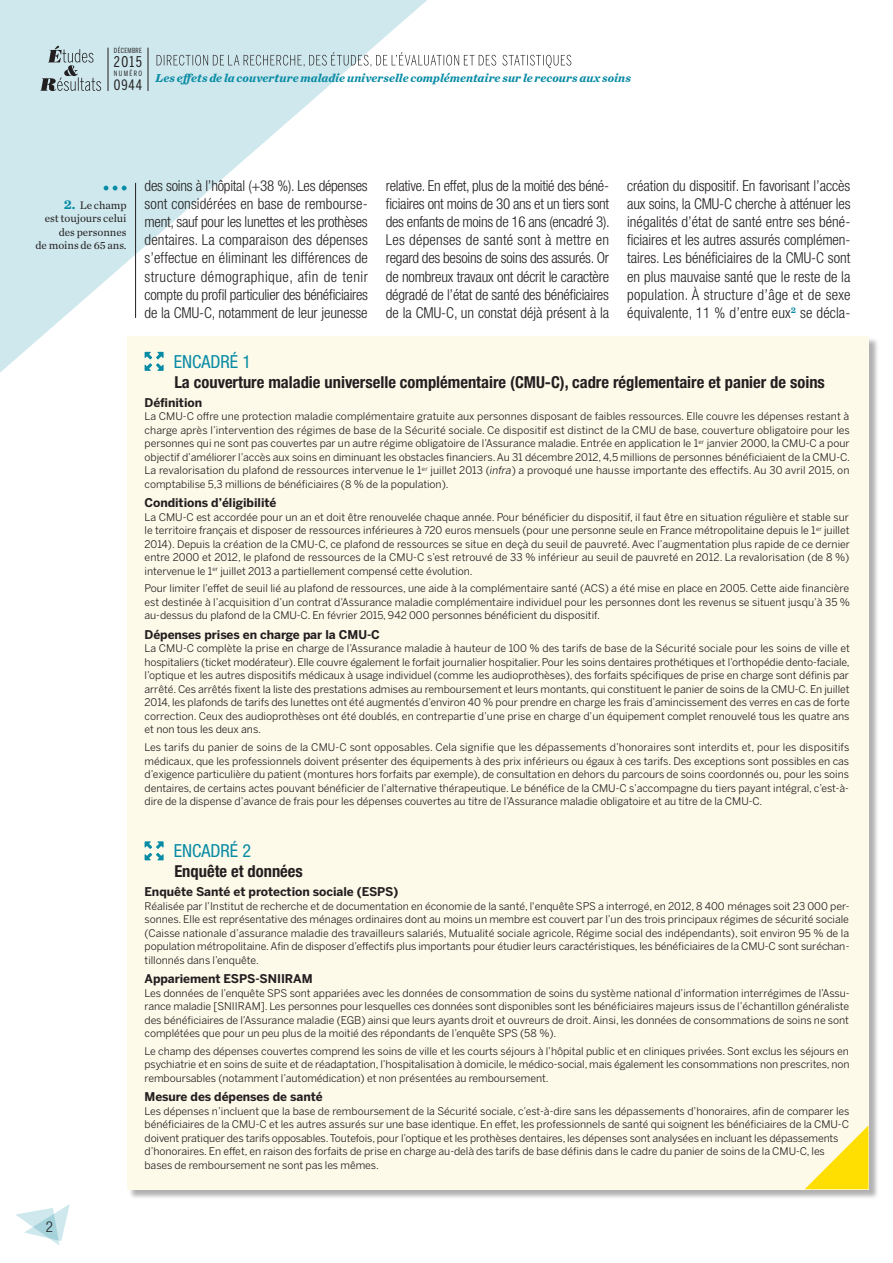
<style>
.page{position:relative;width:893px;height:1263px;background:#fff}
.page>*{position:absolute;margin:0;border:0;box-sizing:border-box;transform-origin:0 0}
.t1{font:condensed 18px "Helvetica Neue LT Std";color:#088ba5}
.t2{font:700 condensed 16.5px "Helvetica Neue LT Std";color:#231f20}
.t3{font:300 condensed 15px/18.1px "Helvetica Neue LT Std";color:#231f20;text-align:justify}
.t4{font:14.7px "Benton Sans Comp";color:#231f20}
.t5{font:14.25px "Benton Sans Comp";color:#231f20}
.t6{font:700 12px "Benton Sans";letter-spacing:-.005em;color:#231f20}
.t7{font:italic 700 12px "Chronicle Text G1";letter-spacing:.005em;color:#088ba5}
.t8{font:11.25px/13.5px "Chronicle Text G1";letter-spacing:-.005em;color:#231f20;text-align:right}
.t9{font:10.5px/13.5px "Benton Sans";letter-spacing:-.005em;color:#231f20;text-align:justify}
.t10{font:7.2px "Benton Sans Comp";letter-spacing:.18em;color:#231f20}
.t11{font:7.05px "Benton Sans Comp";letter-spacing:.04em;color:#231f20}
.s1{font-weight:700;font-size:13.5px;color:#088ba5}
.s2{font-style:italic}
</style>
<div class="page">
<svg style="left:0;top:0;width:427px;height:373px;fill:#cee8ed"></svg>
<svg style="left:15px;top:1204px;width:55px;height:41px"></svg>
<hr style="left:108px;top:48px;width:1px;height:43px;background:#231f20">
<hr style="left:148px;top:48px;width:1px;height:43px;background:#231f20">
<svg style="left:157px;top:52px;width:414px;height:16px"></svg>
<svg style="left:40px;top:46px;width:61px;height:45px;background:#adc1c6"></svg>
<hr style="left:135px;top:183px;width:1px;height:135px;background:#231f20">
<svg style="left:104px;top:186px;width:23px;height:4px"></svg>
<div style="left:128px;top:337px;width:751px;height:863px;background:#231f20;opacity:.35"></div>
<div style="left:127px;top:336px;width:741px;height:853px;background:#fdfaea"></div>
<svg style="left:145px;top:352px;width:19px;height:19px"></svg>
<svg style="left:145px;top:841px;width:19px;height:19px"></svg>
<svg style="left:805px;top:1126px;width:63px;height:63px"></svg>
<p class="t11" style="left:114px;top:47px;width:30px">DÉCEMBRE</p>
<h3 class="t4" style="left:114px;top:53px;width:30px">2015</h3>
<p class="t10" style="left:114px;top:70px;width:30px">NUMÉRO</p>
<h3 class="t5" style="left:114px;top:77px;width:30px">0944</h3>
<p class="t7" style="left:156px;top:68px;width:477px">Les effets de la couverture maladie universelle complémentaire sur le recours aux soins</p>
<p class="t8" style="left:35px;top:198px;width:93px"><span class="s1">2.</span> Le champ<br>est toujours celui des personnes<br>de moins de 65 ans.</p>
<p class="t3" style="left:145px;top:176px;width:225px">des soins à l’hôpital (+38 %). Les dépenses sont considérées en base de rembourse&shy;ment, sauf pour les lunettes et les prothèses dentaires. La comparaison des dépenses s’effectue en éliminant les différences de structure démographique, afin de tenir compte du profil particulier des bénéficiaires de la CMU-C, notamment de leur jeunesse</p>
<p class="t3" style="left:386px;top:176px;width:225px">relative. En effet, plus de la moitié des béné&shy;ficiaires ont moins de 30 ans et un tiers sont des enfants de moins de 16 ans (encadré 3).<br>Les dépenses de santé sont à mettre en regard des besoins de soins des assurés. Or de nombreux travaux ont décrit le caractère dégradé de l’état de santé des bénéficiaires de la CMU-C, un constat déjà présent à la</p>
<p class="t3" style="left:627px;top:176px;width:225px">création du dispositif. En favorisant l’accès aux soins, la CMU-C cherche à atténuer les inégalités d’état de santé entre ses béné&shy;ficiaires et les autres assurés complémen&shy;taires. Les bénéficiaires de la CMU-C sont en plus mauvaise santé que le reste de la population. À structure d’âge et de sexe équivalente, 11 % d’entre eux<sup>2</sup> se décla-</p>
<h1 class="t1" style="left:174px;top:351px;width:79px">ENCADRÉ 1</h1>
<h2 class="t2" style="left:174px;top:372px;width:652px">La couverture maladie universelle complémentaire (CMU-C), cadre réglementaire et panier de soins</h2>
<p class="t6" style="left:145px;top:395px;width:59px">Définition</p>
<p class="t9" style="left:145px;top:410px;width:707px">La CMU-C offre une protection maladie complémentaire gratuite aux personnes disposant de faibles ressources. Elle couvre les dépenses restant à charge après l’intervention des régimes de base de la Sécurité sociale. Ce dispositif est distinct de la CMU de base, couverture obligatoire pour les personnes qui ne sont pas couvertes par un autre régime obligatoire de l’Assurance maladie. Entrée en application le 1<sup>er</sup> janvier 2000, la CMU-C a pour objectif d’améliorer l’accès aux soins en diminuant les obstacles financiers. Au 31 décembre 2012, 4,5 millions de personnes bénéficiaient de la CMU-C.<br>La revalorisation du plafond de ressources intervenue le 1<sup>er</sup> juillet 2013 (<span class="s2">infra</span>) a provoqué une hausse importante des effectifs. Au 30 avril 2015, on comptabilise 5,3 millions de bénéficiaires (8 % de la population).</p>
<p class="t6" style="left:145px;top:496px;width:133px">Conditions d’éligibilité</p>
<p class="t9" style="left:145px;top:510px;width:707px">La CMU-C est accordée pour un an et doit être renouvelée chaque année. Pour bénéficier du dispositif, il faut être en situation régulière et stable sur le territoire français et disposer de ressources inférieures à 720 euros mensuels (pour une personne seule en France métropolitaine depuis le 1<sup>er</sup> juillet 2014). Depuis la création de la CMU-C, ce plafond de ressources se situe en deçà du seuil de pauvreté. Avec l’augmentation plus rapide de ce dernier entre 2000 et 2012, le plafond de ressources de la CMU-C s’est retrouvé de 33 % inférieur au seuil de pauvreté en 2012. La revalorisation (de 8 %) intervenue le 1<sup>er</sup> juillet 2013 a partiellement compensé cette évolution.</p>
<p class="t9" style="left:145px;top:582px;width:707px">Pour limiter l’effet de seuil lié au plafond de ressources, une aide à la complémentaire santé (ACS) a été mise en place en 2005. Cette aide financière est destinée à l’acquisition d’un contrat d’Assurance maladie complémentaire individuel pour les personnes dont les revenus se situent jusqu’à 35 % au-dessus du plafond de la CMU-C. En février 2015, 942 000 personnes bénéficient du dispositif.</p>
<p class="t6" style="left:145px;top:627px;width:237px">Dépenses prises en charge par la CMU-C</p>
<p class="t9" style="left:145px;top:641px;width:707px">La CMU-C complète la prise en charge de l’Assurance maladie à hauteur de 100 % des tarifs de base de la Sécurité sociale pour les soins de ville et hospitaliers (ticket modérateur). Elle couvre également le forfait journalier hospitalier. Pour les soins dentaires prothétiques et l’orthopédie dento-faciale, l’optique et les autres dispositifs médicaux à usage individuel (comme les audioprothèses), des forfaits spécifiques de prise en charge sont définis par arrêté. Ces arrêtés fixent la liste des prestations admises au remboursement et leurs montants, qui constituent le panier de soins de la CMU-C. En juillet 2014, les plafonds de tarifs des lunettes ont été augmentés d’environ 40 % pour prendre en charge les frais d’amincissement des verres en cas de forte correction. Ceux des audioprothèses ont été doublés, en contrepartie d’une prise en charge d’un équipement complet renouvelé tous les quatre ans et non tous les deux ans.</p>
<p class="t9" style="left:145px;top:740px;width:706px">Les tarifs du panier de soins de la CMU-C sont opposables. Cela signifie que les dépassements d’honoraires sont interdits et, pour les dispositifs médicaux, que les professionnels doivent présenter des équipements à des prix inférieurs ou égaux à ces tarifs. Des exceptions sont possibles en cas d’exigence particulière du patient (montures hors forfaits par exemple), de consultation en dehors du parcours de soins coordonnés ou, pour les soins dentaires, de certains actes pouvant bénéficier de l’alternative thérapeutique. Le bénéfice de la CMU-C s’accompagne du tiers payant intégral, c’est-à&shy;dire de la dispense d’avance de frais pour les dépenses couvertes au titre de l’Assurance maladie obligatoire et au titre de la CMU-C.</p>
<h1 class="t1" style="left:174px;top:841px;width:79px">ENCADRÉ 2</h1>
<h2 class="t2" style="left:174px;top:861px;width:130px">Enquête et données</h2>
<p class="t6" style="left:145px;top:885px;width:255px">Enquête Santé et protection sociale (ESPS)</p>
<p class="t9" style="left:145px;top:899px;width:707px">Réalisée par l’Institut de recherche et de documentation en économie de la santé, l'enquête SPS a interrogé, en 2012, 8 400 ménages soit 23 000 per&shy;sonnes. Elle est représentative des ménages ordinaires dont au moins un membre est couvert par l’un des trois principaux régimes de sécurité sociale (Caisse nationale d’assurance maladie des travailleurs salariés, Mutualité sociale agricole, Régime social des indépendants), soit environ 95 % de la population métropolitaine. Afin de disposer d’effectifs plus importants pour étudier leurs caractéristiques, les bénéficiaires de la CMU-C sont suréchan&shy;tillonnés dans l’enquête.</p>
<p class="t6" style="left:145px;top:972px;width:169px">Appariement ESPS-SNIIRAM</p>
<p class="t9" style="left:145px;top:986px;width:707px">Les données de l’enquête SPS sont appariées avec les données de consommation de soins du système national d’information interrégimes de l’Assu&shy;rance maladie [SNIIRAM]. Les personnes pour lesquelles ces données sont disponibles sont les bénéficiaires majeurs issus de l’échantillon généraliste des bénéficiaires de l’Assurance maladie (EGB) ainsi que leurs ayants droit et ouvreurs de droit. Ainsi, les données de consommations de soins ne sont complétées que pour un peu plus de la moitié des répondants de l’enquête SPS (58 %).</p>
<p class="t9" style="left:145px;top:1044px;width:706px">Le champ des dépenses couvertes comprend les soins de ville et les courts séjours à l’hôpital public et en cliniques privées. Sont exclus les séjours en psychiatrie et en soins de suite et de réadaptation, l’hospitalisation à domicile, le médico-social, mais également les consommations non prescrites, non remboursables (notamment l’automédication) et non présentées au remboursement.</p>
<p class="t6" style="left:145px;top:1090px;width:180px">Mesure des dépenses de santé</p>
<p class="t9" style="left:145px;top:1104px;width:706px;text-align:left">Les dépenses n’incluent que la base de remboursement de la Sécurité sociale, c’est-à-dire sans les dépassements d’honoraires, afin de comparer les bénéficiaires de la CMU-C et les autres assurés sur une base identique. En effet, les professionnels de santé qui soignent les bénéficiaires de la CMU-C doivent pratiquer des tarifs opposables. Toutefois, pour l’optique et les prothèses dentaires, les dépenses sont analysées en incluant les dépassements d’honoraires. En effet, en raison des forfaits de prise en charge au-delà des tarifs de base définis dans le cadre du panier de soins de la CMU-C, les bases de remboursement ne sont pas les mêmes.</p>
<h3 class="t3" style="left:46px;top:1218px;width:9px">2</h3>
</div>
